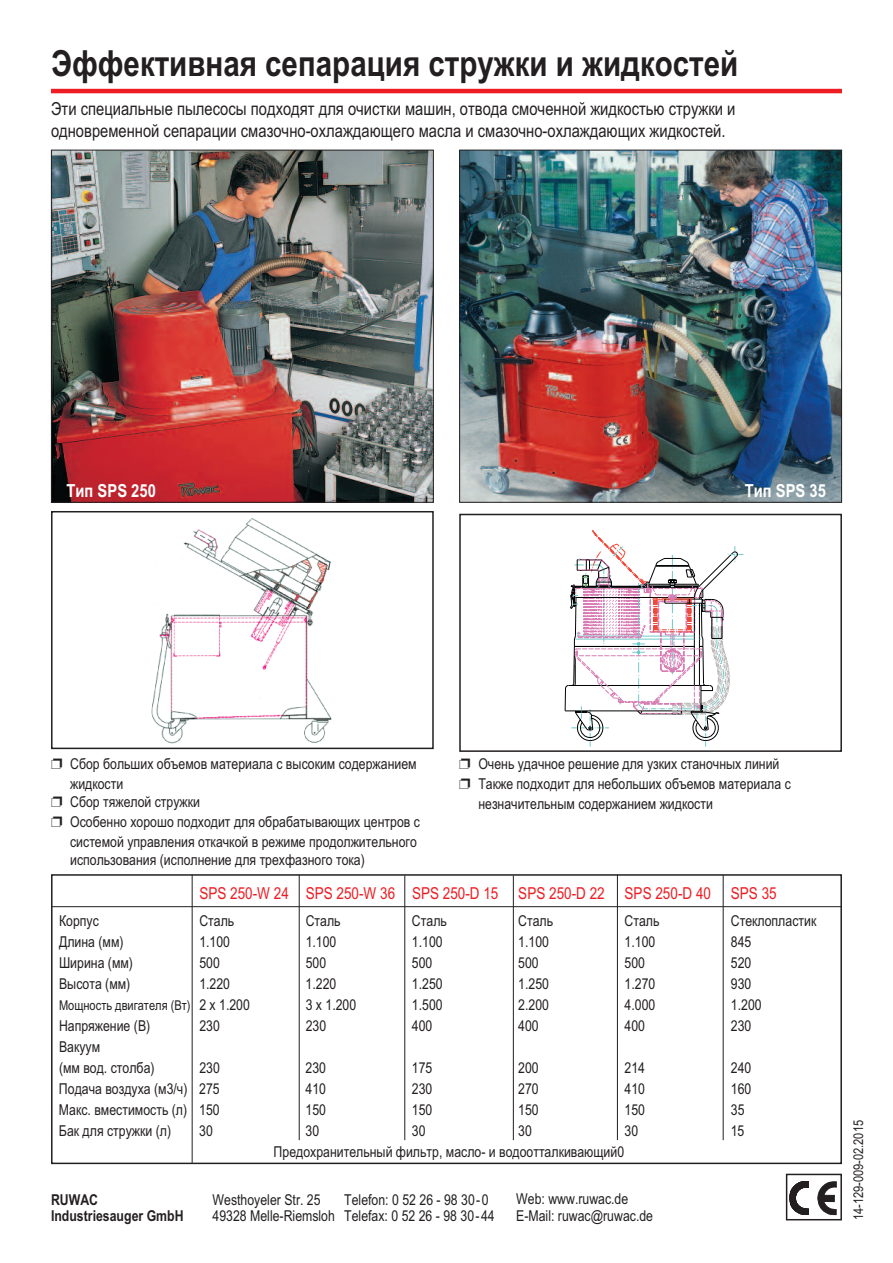
<style>
.page{position:relative;width:893px;height:1263px;background:#fff}
.page>*{position:absolute;margin:0;border:0;box-sizing:border-box;transform-origin:0 0}
.t1{font:700 36px "Arial Narrow";color:#231f20}
.t2{font:18px/21.6px "Arial Narrow";color:#231f20}
.t3{font:700 18px "Arial Narrow";color:#fff}
.t4{font:16.5px "Arial Narrow";color:#ee1d23}
.t5{font:15px/19.8px "Arial Narrow";color:#231f20}
.t6{font:700 15px/16.5px "Arial Narrow";color:#231f20}
.t7{font:13.5px "Arial Narrow";color:#231f20}
.s1{font-size:15px}
</style>
<div class="page">
<div style="left:51px;top:874px;width:791px;height:290px;border:2px solid #231f20"></div>
<hr style="left:51px;top:906px;width:791px;height:1px;background:#231f20">
<hr style="left:192px;top:875px;width:1px;height:288px;background:#231f20">
<hr style="left:299px;top:875px;width:1px;height:265px;background:#231f20">
<hr style="left:404px;top:875px;width:1px;height:265px;background:#231f20">
<hr style="left:513px;top:875px;width:1px;height:265px;background:#231f20">
<hr style="left:617px;top:875px;width:1px;height:265px;background:#231f20">
<hr style="left:723px;top:875px;width:1px;height:265px;background:#231f20">
<hr style="left:51px;top:89px;width:791px;height:4px;background:#ee1d23">
<img style="left:461px;top:152px;width:379px;height:349px">
<div style="left:459px;top:150px;width:383px;height:353px;border:1px solid #231f20"></div>
<img style="left:53px;top:152px;width:379px;height:349px">
<div style="left:51px;top:150px;width:383px;height:353px;border:1px solid #231f20"></div>
<img style="left:151px;top:518px;width:181px;height:225px">
<div style="left:51px;top:511px;width:383px;height:238px;border:2px solid #231f20"></div>
<div style="left:459px;top:514px;width:383px;height:238px;border:2px solid #231f20"></div>
<svg style="left:789px;top:1181px;width:20px;height:34px"></svg>
<svg style="left:818px;top:1181px;width:19px;height:34px"></svg>
<div style="left:786px;top:1174px;width:56px;height:46px;border:2px solid #231f20"></div>
<svg style="left:565px;top:530px;width:179px;height:217px"></svg>
<h1 class="t1" style="left:51px;top:43px;width:689px">Эффективная сепарация стружки и жидкостей</h1>
<p class="t2" style="left:51px;top:98px;width:686px">Эти специальные пылесосы подходят для очистки машин, отвода смоченной жидкостью стружки и одновременной сепарации смазочно-охлаждающего масла и смазочно-охлаждающих жидкостей.</p>
<p class="t3" style="left:67px;top:480px;width:91px">Тип SPS 250</p>
<p class="t3" style="left:745px;top:480px;width:83px">Тип SPS 35</p>
<p class="t5" style="left:70px;top:754px;width:348px">Сбор больших объемов материала с высоким содержанием жидкости</p>
<p class="t5" style="left:70px;top:792px;width:351px">Сбор тяжелой стружки<br>Особенно хорошо подходит для обрабатывающих центров с системой управления откачкой в режиме продолжительного</p>
<p class="t5" style="left:70px;top:850px;width:296px">использования (исполнение для трехфазного тока)</p>
<p class="t5" style="left:478px;top:754px;width:314px">Очень удачное решение для узких станочных линий<br>Также подходит для небольших объемов материала с незначительным содержанием жидкости</p>
<p class="t4" style="left:199px;top:883px;width:579px">SPS 250-W 24 SPS 250-W 36 SPS 250-D 15 SPS 250-D 22 SPS 250-D 40 SPS 35</p>
<p class="t5" style="left:59px;top:911px;width:41px">Корпус</p>
<p class="t5" style="left:199px;top:911px;width:36px">Сталь</p>
<p class="t5" style="left:306px;top:911px;width:36px">Сталь</p>
<p class="t5" style="left:412px;top:911px;width:36px">Сталь</p>
<p class="t5" style="left:518px;top:911px;width:36px">Сталь</p>
<p class="t5" style="left:625px;top:911px;width:36px">Сталь</p>
<p class="t5" style="left:731px;top:911px;width:87px">Стеклопластик</p>
<p class="t5" style="left:59px;top:932px;width:66px">Длина (мм)</p>
<p class="t5" style="left:199px;top:932px;width:32px">1.100</p>
<p class="t5" style="left:306px;top:932px;width:32px">1.100</p>
<p class="t5" style="left:412px;top:932px;width:32px">1.100</p>
<p class="t5" style="left:518px;top:932px;width:32px">1.100</p>
<p class="t5" style="left:625px;top:932px;width:32px">1.100</p>
<p class="t5" style="left:731px;top:932px;width:22px">845</p>
<p class="t5" style="left:59px;top:953px;width:76px">Ширина (мм)</p>
<p class="t5" style="left:199px;top:953px;width:22px">500</p>
<p class="t5" style="left:306px;top:953px;width:22px">500</p>
<p class="t5" style="left:412px;top:953px;width:22px">500</p>
<p class="t5" style="left:518px;top:953px;width:22px">500</p>
<p class="t5" style="left:625px;top:953px;width:22px">500</p>
<p class="t5" style="left:731px;top:953px;width:22px">520</p>
<p class="t5" style="left:59px;top:974px;width:73px">Высота (мм)</p>
<p class="t5" style="left:199px;top:974px;width:32px">1.220</p>
<p class="t5" style="left:306px;top:974px;width:32px">1.220</p>
<p class="t5" style="left:412px;top:974px;width:32px">1.250</p>
<p class="t5" style="left:518px;top:974px;width:32px">1.250</p>
<p class="t5" style="left:625px;top:974px;width:32px">1.270</p>
<p class="t5" style="left:731px;top:974px;width:22px">930</p>
<p class="t7" style="left:59px;top:997px;width:192px">Мощность двигателя (Вт) <span class="s1">2 x 1.200</span></p>
<p class="t5" style="left:306px;top:995px;width:52px">3 x 1.200</p>
<p class="t5" style="left:412px;top:995px;width:32px">1.500</p>
<p class="t5" style="left:518px;top:995px;width:32px">2.200</p>
<p class="t5" style="left:625px;top:995px;width:32px">4.000</p>
<p class="t5" style="left:731px;top:995px;width:32px">1.200</p>
<p class="t5" style="left:59px;top:1016px;width:93px">Напряжение (В)</p>
<p class="t5" style="left:199px;top:1016px;width:22px">230</p>
<p class="t5" style="left:306px;top:1016px;width:22px">230</p>
<p class="t5" style="left:412px;top:1016px;width:22px">400</p>
<p class="t5" style="left:518px;top:1016px;width:22px">400</p>
<p class="t5" style="left:625px;top:1016px;width:22px">400</p>
<p class="t5" style="left:731px;top:1016px;width:22px">230</p>
<p class="t5" style="left:59px;top:1036px;width:97px;line-height:21px">Вакуум<br>(мм вод. столба)</p>
<p class="t5" style="left:199px;top:1058px;width:22px">230</p>
<p class="t5" style="left:306px;top:1058px;width:22px">230</p>
<p class="t5" style="left:412px;top:1058px;width:22px">175</p>
<p class="t5" style="left:518px;top:1058px;width:22px">200</p>
<p class="t5" style="left:625px;top:1058px;width:22px">214</p>
<p class="t5" style="left:731px;top:1058px;width:22px">240</p>
<p class="t5" style="left:59px;top:1079px;width:162px">Подача воздуха (м3/ч) 275</p>
<p class="t5" style="left:306px;top:1079px;width:22px">410</p>
<p class="t5" style="left:412px;top:1079px;width:22px">230</p>
<p class="t5" style="left:518px;top:1079px;width:22px">270</p>
<p class="t5" style="left:624px;top:1079px;width:22px">410</p>
<p class="t5" style="left:731px;top:1079px;width:22px">160</p>
<p class="t5" style="left:59px;top:1100px;width:162px">Макс. вместимость (л) 150</p>
<p class="t5" style="left:306px;top:1100px;width:22px">150</p>
<p class="t5" style="left:412px;top:1100px;width:22px">150</p>
<p class="t5" style="left:518px;top:1100px;width:22px">150</p>
<p class="t5" style="left:624px;top:1100px;width:22px">150</p>
<p class="t5" style="left:731px;top:1100px;width:15px">35</p>
<p class="t5" style="left:59px;top:1121px;width:114px">Бак для стружки (л)</p>
<p class="t5" style="left:199px;top:1121px;width:15px">30</p>
<p class="t5" style="left:306px;top:1121px;width:15px">30</p>
<p class="t5" style="left:412px;top:1121px;width:15px">30</p>
<p class="t5" style="left:518px;top:1121px;width:15px">30</p>
<p class="t5" style="left:624px;top:1121px;width:15px">30</p>
<p class="t5" style="left:731px;top:1121px;width:15px">15</p>
<p class="t5" style="left:274px;top:1142px;width:352px">Предохранительный фильтр, масло- и водоотталкивающий0</p>
<p class="t6" style="left:51px;top:1191px;width:134px">RUWAC<br>Industriesauger GmbH</p>
<p class="t5" style="left:213px;top:1191px;width:124px;line-height:16.5px">Westhoyeler Str. 25<br>49328 Melle-Riemsloh</p>
<p class="t5" style="left:344px;top:1191px;width:152px;line-height:16.5px">Telefon: 0 52 26 - 98 30-0<br>Telefax: 0 52 26 - 98 30-44</p>
<p class="t5" style="left:516px;top:1190px;width:138px;line-height:16.5px">Web: www.ruwac.de<br>E-Mail: ruwac@ruwac.de</p>
<p class="t7" style="left:850px;top:1220px;width:102px;rotate:-90deg">14-129-009-02.2015</p>
</div>
